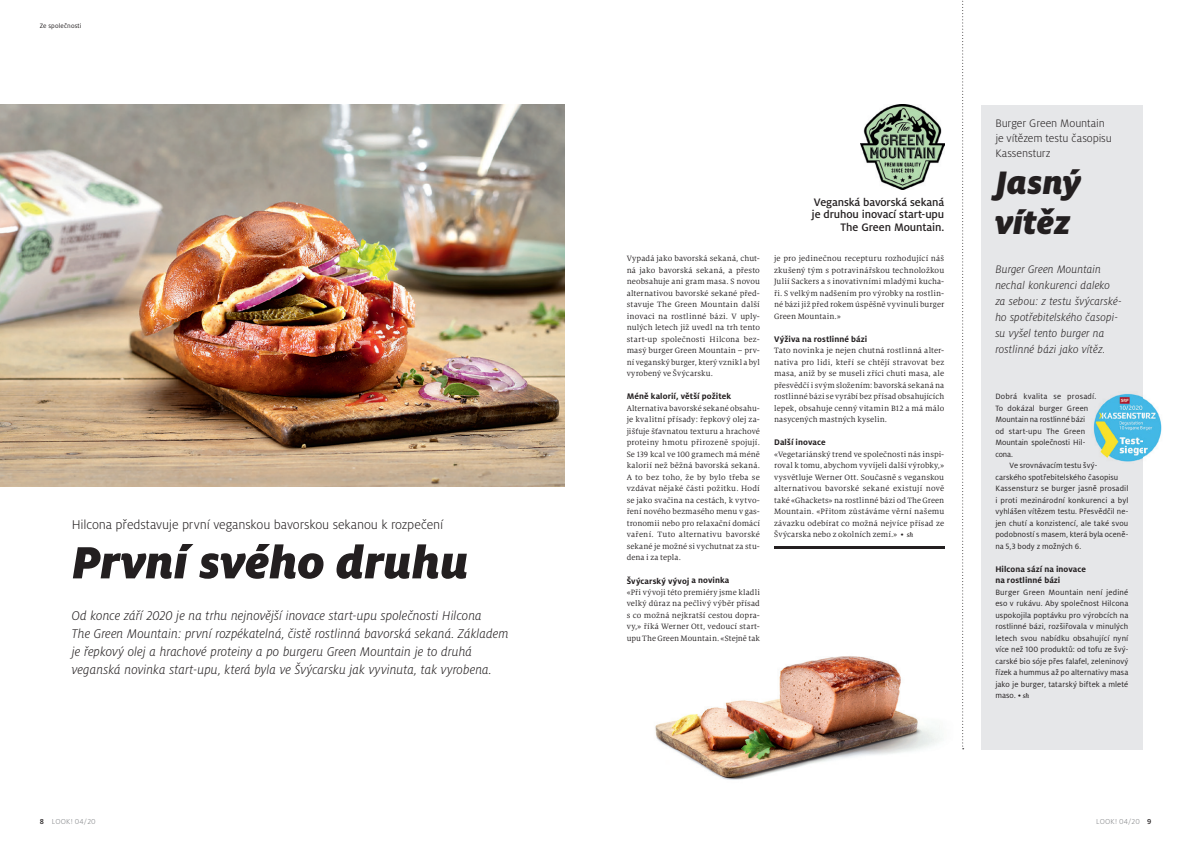
<style>
.page{position:relative;width:1191px;height:842px;background:#fff}
.page>*{position:absolute;margin:0;border:0;box-sizing:border-box;transform-origin:0 0}
.t1{font:italic 900 50px "Milo Pro";letter-spacing:.005em;color:#231f20}
.t2{font:italic 900 36px/40px "Milo Pro";letter-spacing:.005em;color:#231f20}
.t3{font:italic 300 14px/18px "Milo Pro";color:#231f20}
.t4{font:300 14px "Milo Pro";letter-spacing:-.005em;color:#231f20}
.t5{font:italic 300 12px/16px "Milo Pro";letter-spacing:.005em;color:#231f20}
.t6{font:500 12px/12.5px "Milo Pro";letter-spacing:-.005em;color:#231f20;text-align:right}
.t7{font:300 12px/15px "Milo Pro";letter-spacing:-.005em;color:#231f20}
.t8{font:700 9px/11.5px "Milo Pro";letter-spacing:.01em;color:#231f20}
.t9{font:8.5px/11.5px "Milo Serif Pro";letter-spacing:.01em;color:#231f20;text-align:justify}
.t10{font:8.5px/11.5px "Milo Pro";letter-spacing:.015em;color:#231f20}
.t11{font:300 8px "Milo Pro";letter-spacing:.03em;color:#808285}
.t12{font:7px "Milo Pro";letter-spacing:.025em;color:#231f20}
.s1{font-weight:500;color:#231f20}
.s2{font-weight:500;font-style:italic;font-size:7px}
.s3{font-family:"Milo Serif Pro"}
.s4{font-family:"Milo Serif Pro";font-weight:500;font-style:italic;font-size:7px}
</style>
<div class="page">
<img style="left:0;top:105px;width:564px;height:381px">
<img style="left:655px;top:584px;width:310px;height:196px">
<div style="left:981px;top:105px;width:161px;height:644px;background:#e6e7e9"></div>
<img style="left:1093px;top:392px;width:69px;height:71px">
<img style="left:860px;top:105px;width:84px;height:84px">
<svg style="left:962px;top:0;width:1px;height:749px"></svg>
<hr style="left:774px;top:547px;width:170px;height:2px;background:#231f20">
<p class="t12" style="left:40px;top:22px;width:43px">Ze společnosti</p>
<h3 class="t4" style="left:72px;top:517px;width:373px">Hilcona představuje první veganskou bavorskou sekanou k rozpečení</h3>
<h1 class="t1" style="left:72px;top:533px;width:398px">První svého druhu</h1>
<p class="t3" style="left:72px;top:607px;width:438px">Od konce září 2020 je na trhu nejnovější inovace start-upu společnosti Hilcona<br>The Green Mountain: první rozpékatelná, čistě rostlinná bavorská sekaná. Základem je řepkový olej a hrachové proteiny a po burgeru Green Mountain je to druhá veganská novinka start-upu, která byla ve Švýcarsku jak vyvinuta, tak vyrobena.</p>
<p class="t11" style="left:40px;top:817px;width:58px"><span class="s1">8</span> LOOK! 04/20</p>
<p class="t9" style="left:626px;top:253px;width:135px">Vypadá jako bavorská sekaná, chut&shy;ná jako bavorská sekaná, a přesto neobsahuje ani gram masa. S novou alternativou bavorské sekané před&shy;stavuje The Green Mountain další inovaci na rostlinné bázi. V uply&shy;nulých letech již uvedl na trh tento start-up společnosti Hilcona bez&shy;masý burger Green Mountain – prv&shy;ní veganský burger, který vznikl a byl vyrobený ve Švýcarsku.</p>
<p class="t8" style="left:626px;top:391px;width:106px">Méně kalorií, větší požitek</p>
<p class="t9" style="left:626px;top:402px;width:135px">Alternativa bavorské sekané obsahu&shy;je kvalitní přísady: řepkový olej za&shy;jišťuje šťavnatou texturu a hrachové proteiny hmotu přirozeně spojují.<br>Se 139 kcal ve 100 gramech má méně kalorií než běžná bavorská sekaná.<br>A to bez toho, že by bylo třeba se vzdávat nějaké části požitku. Hodí se jako svačina na cestách, k vytvo&shy;ření nového bezmasého menu v gas&shy;tronomii nebo pro relaxační domácí vaření. Tuto alternativu bavorské sekané je možné si vychutnat za stu&shy;dena i za tepla.</p>
<p class="t8" style="left:626px;top:575px;width:104px">Švýcarský vývoj a novinka</p>
<p class="t9" style="left:626px;top:586px;width:135px">«Při vývoji této premiéry jsme kladli velký důraz na pečlivý výběr přísad s co možná nejkratší cestou dopra&shy;vy,» říká Werner Ott, vedoucí start&shy;upu The Green Mountain. «Stejně tak</p>
<h3 class="t6" style="left:811px;top:196px;width:134px">Veganská bavorská sekaná je druhou inovací start-upu<br>The Green Mountain.</h3>
<p class="t9" style="left:774px;top:253px;width:172px">je pro jedinečnou recepturu rozhodující náš zkušený tým s potravinářskou technoložkou Julií Sackers a s inovativními mladými kucha&shy;ři. S velkým nadšením pro výrobky na rostlin&shy;né bázi již před rokem úspěšně vyvinuli burger Green Mountain.»</p>
<p class="t8" style="left:774px;top:333px;width:95px">Výživa na rostlinné bázi</p>
<p class="t9" style="left:774px;top:345px;width:172px">Tato novinka je nejen chutná rostlinná alter&shy;nativa pro lidi, kteří se chtějí stravovat bez masa, aniž by se museli zříci chuti masa, ale přesvědčí i svým složením: bavorská sekaná na rostlinné bázi se vyrábí bez přísad obsahujících lepek, obsahuje cenný vitamin B12 a má málo nasycených mastných kyselin.</p>
<p class="t8" style="left:774px;top:437px;width:53px">Další inovace</p>
<p class="t9" style="left:774px;top:448px;width:172px">«Vegetariánský trend ve společnosti nás inspi&shy;roval k tomu, abychom vyvíjeli další výrobky,» vysvětluje Werner Ott. Současně s veganskou alternativou bavorské sekané existují nově také «Ghackets» na rostlinné bázi od The Green Mountain. «Přitom zůstáváme věrní našemu závazku odebírat co možná nejvíce přísad ze Švýcarska nebo z okolních zemí.» • <span class="s2">sh</span></p>
<h3 class="t7" style="left:995px;top:116px;width:118px">Burger Green Mountain je vítězem testu časopisu<br>Kassensturz</h3>
<h2 class="t2" style="left:995px;top:162px;width:87px">Jasný vítěz</h2>
<h3 class="t5" style="left:995px;top:262px;width:128px">Burger Green Mountain nechal konkurenci daleko za sebou: z testu švýcarské&shy;ho spotřebitelského časopi&shy;su vyšel tento burger na rostlinné bázi jako vítěz.</h3>
<p class="t10" style="left:995px;top:391px;width:102px">Dobrá kvalita se prosadí.<br>To dokázal burger Green<br>Mountain na rostlinné bázi od start-upu The Green<br>Mountain společnosti Hil&shy;cona.</p>
<p class="t10" style="left:995px;top:460px;width:135px;text-indent:14px">Ve srovnávacím testu švý&shy;carského spotřebitelského časopisu Kassensturz se burger jasně prosadil i proti mezinárodní konkurenci a byl vyhlášen vítězem testu. Přesvědčil ne&shy;jen chutí a konzistencí, ale také svou podobností s masem, která byla oceně&shy;na 5,3 body z možných 6.</p>
<p class="t8" style="left:995px;top:563px;width:92px">Hilcona sází na inovace na rostlinné bázi</p>
<p class="t10" style="left:995px;top:586px;width:135px;text-align:justify">Burger Green Mountain není jediné eso v rukávu. Aby společnost Hilcona uspokojila poptávku pro výrobcích na rostlinné bázi, rozšiřovala v minulých letech svou nabídku obsahující nyní více než 100 produktů: od tofu ze švý&shy;carské bio sóje přes falafel, zeleninový řízek a hummus až po alternativy masa jako je burger, tatarský biftek a mleté maso<span class="s3">. •</span> <span class="s4">sh</span></p>
<p class="t11" style="left:1096px;top:817px;width:57px">LOOK! 04/20 <span class="s1">9</span></p>
</div>
